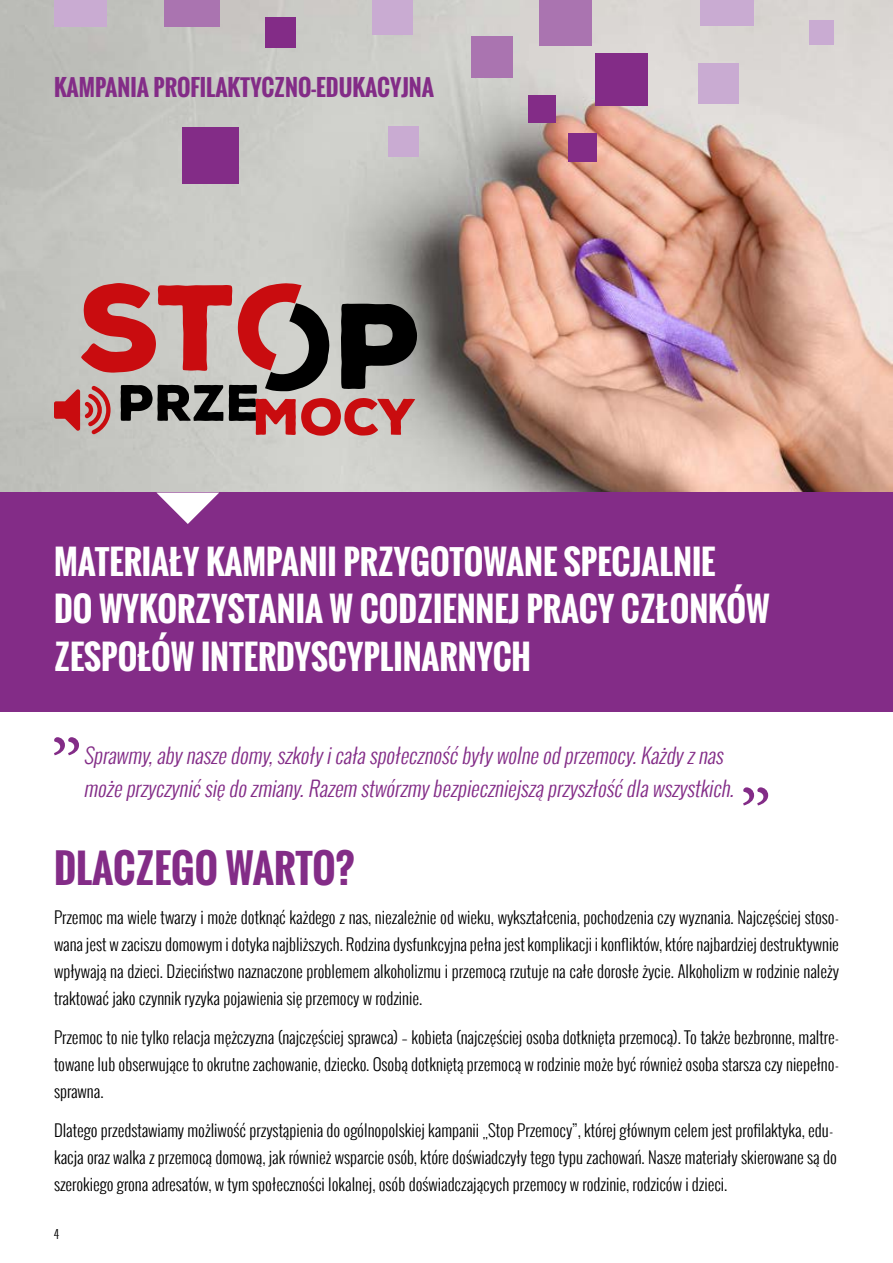
<style>
.page{position:relative;width:893px;height:1263px;background:#fff}
.page>*{position:absolute;margin:0;border:0;box-sizing:border-box;transform-origin:0 0}
.t1{font:700 39px "Oswald";color:#832c87}
.t2{font:700 33px/47.7px "Oswald";color:#fff}
.t3{font:700 22.5px "Oswald";color:#832c87}
.t4{font:italic 300 21px/33px "Oswald";color:#832c87}
.t5{font:300 16.5px/27px "Oswald";color:#000;text-align:justify}
.t6{font:300 12px "Oswald";color:#000}
</style>
<div class="page">
<img style="left:0;top:0;width:893px;height:493px">
<div style="left:182px;top:127px;width:56px;height:56px;background:#832c87"></div>
<div style="left:54px;top:0;width:52px;height:26px;background:#c9abd2"></div>
<div style="left:164px;top:0;width:56px;height:27px;background:#aa74b0"></div>
<div style="left:471px;top:36px;width:42px;height:42px;background:#aa74b0"></div>
<div style="left:372px;top:0;width:41px;height:34px;background:#c9abd2"></div>
<div style="left:700px;top:0;width:53px;height:26px;background:#c9abd2"></div>
<div style="left:595px;top:53px;width:52px;height:53px;background:#832c87"></div>
<div style="left:699px;top:64px;width:40px;height:40px;background:#c9abd2"></div>
<div style="left:539px;top:0;width:52px;height:46px;background:#aa74b0"></div>
<div style="left:529px;top:95px;width:27px;height:27px;background:#832c87"></div>
<div style="left:568px;top:133px;width:29px;height:29px;background:#832c87"></div>
<div style="left:265px;top:17px;width:31px;height:30px;background:#832c87"></div>
<div style="left:388px;top:127px;width:30px;height:30px;background:#c9abd2"></div>
<div style="left:809px;top:20px;width:24px;height:25px;background:#c9abd2"></div>
<div style="left:0;top:493px;width:893px;height:219px;background:#832c87"></div>
<svg style="left:157px;top:493px;width:62px;height:31px"></svg>
<svg style="left:54px;top:283px;width:363px;height:153px;background:#a57674"></svg>
<svg style="left:54px;top:737px;width:25px;height:18px"></svg>
<svg style="left:743px;top:787px;width:25px;height:18px"></svg>
<p class="t3" style="left:54px;top:70px;width:382px">KAMPANIA PROFILAKTYCZNO-EDUKACYJNA</p>
<p class="t2" style="left:54px;top:538px;width:717px">MATERIAŁY KAMPANII PRZYGOTOWANE SPECJALNIE<br>DO WYKORZYSTANIA W CODZIENNEJ PRACY CZŁONKÓW<br>ZESPOŁÓW INTERDYSCYPLINARNYCH</p>
<p class="t4" style="left:84px;top:738px;width:657px">Sprawmy,abynaszedomy,szkołyicałaspołecznośćbyływolneodprzemocy.Każdyznas możeprzyczynićsiędozmiany.Razem stwórzmybezpieczniejsząprzyszłośćdlawszystkich.</p>
<p class="t1" style="left:54px;top:839px;width:302px">DLACZEGO WARTO?</p>
<p class="t5" style="left:54px;top:904px;width:786px">Przemoc ma wiele twarzy i może dotknąć każdego z nas, niezależnie od wieku, wykształcenia, pochodzenia czy wyznania. Najczęściej stoso&shy;wana jest w zaciszu domowym i dotyka najbliższych. Rodzina dysfunkcyjna pełna jest komplikacji i konfliktów, które najbardziej destruktywnie wpływają na dzieci. Dzieciństwo naznaczone problemem alkoholizmu i przemocą rzutuje na całe dorosłe życie. Alkoholizm w rodzinie należy traktować jako czynnik ryzyka pojawienia się przemocy w rodzinie.</p>
<p class="t5" style="left:54px;top:1024px;width:786px">Przemoc to nie tylko relacja mężczyzna (najczęściej sprawca) – kobieta (najczęściej osoba dotknięta przemocą). To także bezbronne, maltre&shy;towane lub obserwujące to okrutne zachowanie, dziecko. Osobą dotkniętą przemocą w rodzinie może być również osoba starsza czy niepełno&shy;sprawna.</p>
<p class="t5" style="left:54px;top:1117px;width:784px;text-align:left">Dlatego przedstawiamy możliwość przystąpienia do ogólnopolskiej kampanii „Stop Przemocy”, której głównym celem jest profilaktyka, edu&shy;kacja oraz walka z przemocą domową, jak również wsparcie osób, które doświadczyły tego typu zachowań. Nasze materiały skierowane są do szerokiego grona adresatów, w tym społeczności lokalnej, osób doświadczających przemocy w rodzinie, rodziców i dzieci.</p>
<p class="t6" style="left:54px;top:1225px;width:6px">4</p>
</div>
